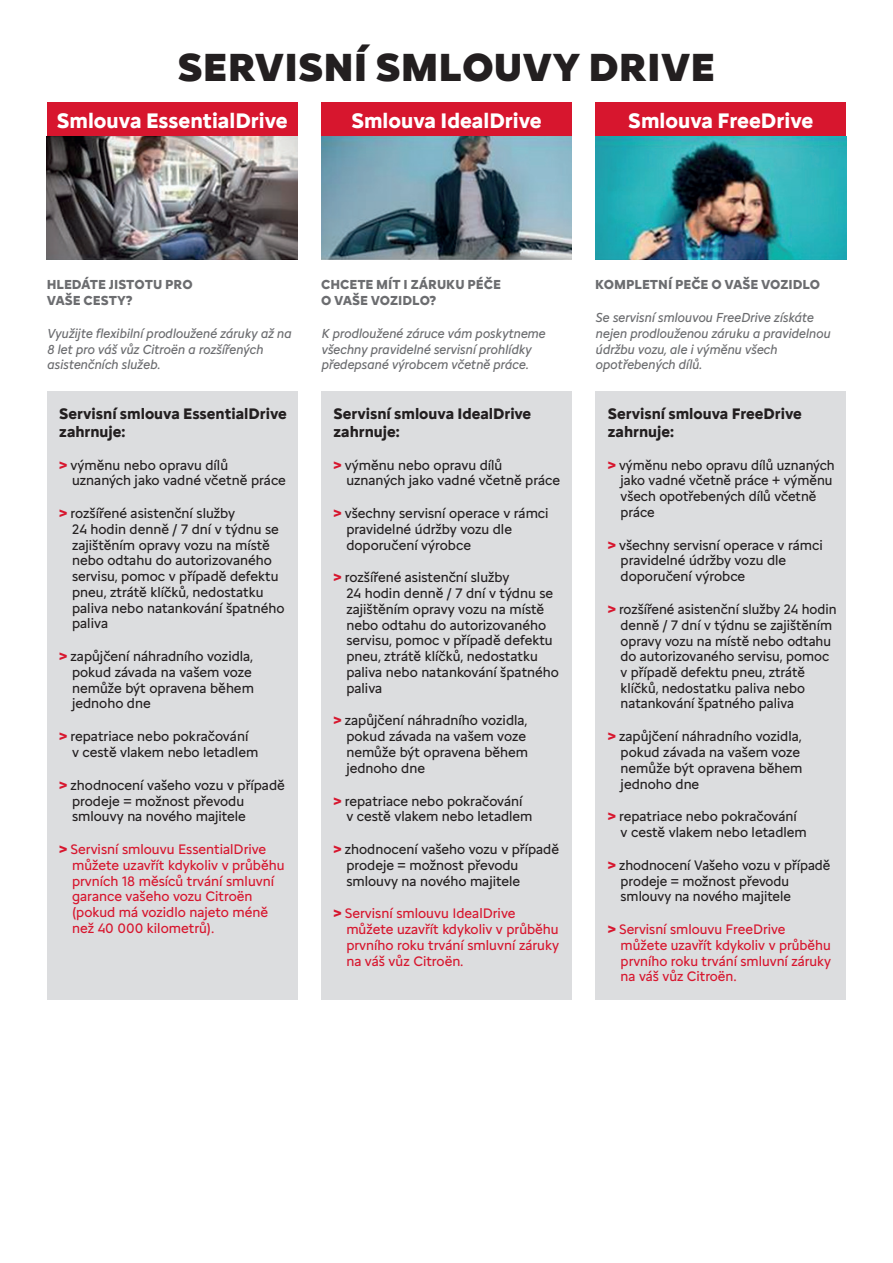
<style>
.page{position:relative;width:893px;height:1263px;background:#fff}
.page>*{position:absolute;margin:0;border:0;box-sizing:border-box;transform-origin:0 0}
.t1{font:900 40.5px "Citroen Type Latin";color:#231f20}
.t2{font:700 21.75px "Citroen Type Latin";color:#fff;scale:.96 1}
.t3{font:700 15.75px/18px "Citroen Type Latin";color:#231f20}
.t4{font:14.25px/15.8px "Citroen Type Latin";color:#231f20}
.t5{font:14.25px/15.8px "Citroen Type Latin";color:#231f20;scale:.95 1}
.t6{font:14.25px/15.8px "Citroen Type Latin";color:#d7162e}
.t7{font:14.25px/15.8px "Citroen Type Latin";color:#d7162e;scale:.96 1}
.t8{font:italic 13.5px/15.8px "Citroen Type Latin";color:#6c6d70}
.t9{font:700 13.5px/15.8px "Citroen Type Latin";color:#6c6d70}
.s1{font-weight:700;color:#d7162e}
.s2{font-weight:700}
</style>
<div class="page">
<div style="left:47px;top:391px;width:251px;height:608px;background:#dcdddf"></div>
<div style="left:321px;top:391px;width:251px;height:608px;background:#dcdddf"></div>
<div style="left:595px;top:391px;width:251px;height:608px;background:#dcdddf"></div>
<div style="left:47px;top:102px;width:251px;height:34px;background:#d7162e"></div>
<div style="left:595px;top:102px;width:251px;height:34px;background:#d7162e"></div>
<div style="left:321px;top:102px;width:251px;height:34px;background:#d7162e"></div>
<img style="left:47px;top:136px;width:251px;height:123px">
<img style="left:321px;top:136px;width:251px;height:123px">
<img style="left:595px;top:136px;width:251px;height:123px">
<h1 class="t1" style="left:178px;top:37px;width:539px">SERVISNÍ SMLOUVY DRIVE</h1>
<h2 class="t2" style="left:57px;top:104px;width:242px">Smlouva EssentialDrive</h2>
<h2 class="t2" style="left:351px;top:104px;width:200px">Smlouva IdealDrive</h2>
<h2 class="t2" style="left:628px;top:104px;width:194px">Smlouva FreeDrive</h2>
<p class="t9" style="left:47px;top:276px;width:147px">Hledáte jistotu pro<br>Vaše ces</p>
<p class="t9" style="left:109px;top:291px;width:25px">ty?</p>
<p class="t8" style="left:47px;top:324px;width:246px">Využijte flexibilní prodloužené záruky až na<br>8 let pro váš vůz Citroën a rozšířených asistenčních služeb.</p>
<p class="t3" style="left:59px;top:403px;width:229px">Servisní smlouva EssentialDrive zahrnuje:</p>
<p class="t4" style="left:72px;top:456px;width:215px;text-indent:-13px"><span class="s1">&gt;</span> výměnu nebo opravu dílů uznaných jako vadné včetně práce</p>
<p class="t4" style="left:72px;top:504px;width:214px;text-indent:-13px"><span class="s1">&gt;</span> rozšířené asistenční služby<br>24 hodin denně / 7 dní v týdnu se zajištěním opravy vozu na místě nebo odtahu do autorizovaného servisu, pomoc v případě defektu pneu, ztrátě klíčků, nedostatku paliva nebo natankování špatného paliva</p>
<p class="t4" style="left:72px;top:647px;width:183px;text-indent:-13px"><span class="s1">&gt;</span> zapůjčení náhradního vozidla, pokud závada na vašem voze nemůže být opravena během jednoho dne</p>
<p class="t4" style="left:72px;top:727px;width:188px;text-indent:-13px"><span class="s1">&gt;</span> repatriace nebo pokračování v cestě vlakem nebo letadlem</p>
<p class="t4" style="left:72px;top:776px;width:214px;text-indent:-13px"><span class="s1">&gt;</span> zhodnocení vašeho vozu v případě prodeje = možnost převodu smlouvy na nového majitele</p>
<p class="t6" style="left:72px;top:840px;width:214px;text-indent:-13px"><span class="s2">&gt;</span> Servisní smlouvu EssentialDrive můžete uzavřít kdykoliv v průběhu prvních 18 měsíců trvání smluvní garance vašeho vozu Citroën (pokud má vozidlo najeto méně než 40 000 kilometrů).</p>
<p class="t9" style="left:321px;top:276px;width:180px;text-indent:36px">te mít i záruku péče o vaše vozid lo?</p>
<p class="t8" style="left:321px;top:324px;width:226px">K prodloužené záruce vám poskytneme všechny pravidelné servisní prohlídky předepsané výrobcem včetně práce.</p>
<p class="t9" style="left:321px;top:276px;width:19px">Chce</p>
<p class="t3" style="left:334px;top:403px;width:199px">Servisní smlouva IdealDrive zahrnuje:</p>
<p class="t4" style="left:346px;top:456px;width:215px;text-indent:-13px"><span class="s1">&gt;</span> výměnu nebo opravu dílů uznaných jako vadné včetně práce</p>
<p class="t4" style="left:346px;top:504px;width:204px;text-indent:-13px"><span class="s1">&gt;</span> všechny servisní operace v rámci pravidelné údržby vozu dle doporučení výrobce</p>
<p class="t4" style="left:346px;top:568px;width:214px;text-indent:-13px"><span class="s1">&gt;</span> rozšířené asistenční služby<br>24 hodin denně / 7 dní v týdnu se zajištěním opravy vozu na místě nebo odtahu do autorizovaného servisu, pomoc v případě defektu pneu, ztrátě klíčků, nedostatku paliva nebo natankování špatného paliva</p>
<p class="t4" style="left:346px;top:711px;width:183px;text-indent:-13px"><span class="s1">&gt;</span> zapůjčení náhradního vozidla, pokud závada na vašem voze nemůže být opravena během jednoho dne</p>
<p class="t4" style="left:346px;top:791px;width:188px;text-indent:-13px"><span class="s1">&gt;</span> repatriace nebo pokračování v cestě vlakem nebo letadlem</p>
<p class="t4" style="left:346px;top:840px;width:214px;text-indent:-13px"><span class="s1">&gt;</span> zhodnocení vašeho vozu v případě prodeje = možnost převodu smlouvy na nového majitele</p>
<p class="t6" style="left:346px;top:904px;width:214px;text-indent:-13px"><span class="s2">&gt;</span> Servisní smlouvu IdealDrive můžete uzavřít kdykoliv v průběhu prvního roku trvání smluvní záruky na váš vůz Citroën.</p>
<p class="t9" style="left:595px;top:276px;width:226px">kompletní peče o vaše vozidlo</p>
<p class="t8" style="left:595px;top:308px;width:236px">Se servisní smlouvou FreeDrive získáte nejen prodlouženou záruku a pravidelnou údržbu vozu, ale i výměnu všech opotřebených dílů.</p>
<p class="t3" style="left:608px;top:403px;width:195px">Servisní smlouva FreeDrive zahrnuje:</p>
<p class="t5" style="left:621px;top:456px;width:227px;text-indent:-13px"><span class="s1">&gt;</span> výměnu nebo opravu dílů uznaných jako vadné včetně práce + výměnu všech opotřebených dílů včetně práce</p>
<p class="t4" style="left:621px;top:536px;width:204px;text-indent:-13px"><span class="s1">&gt;</span> všechny servisní operace v rámci pravidelné údržby vozu dle doporučení výrobce</p>
<p class="t5" style="left:621px;top:600px;width:229px;text-indent:-13px"><span class="s1">&gt;</span> rozšířené asistenční služby 24 hodin denně / 7 dní v týdnu se zajištěním opravy vozu na místě nebo odtahu do autorizovaného servisu, pomoc v případě defektu pneu, ztrátě klíčků, nedostatku paliva nebo natankování špatného paliva</p>
<p class="t4" style="left:621px;top:727px;width:183px;text-indent:-13px"><span class="s1">&gt;</span> zapůjčení náhradního vozidla, pokud závada na vašem voze nemůže být opravena během jednoho dne</p>
<p class="t4" style="left:621px;top:807px;width:188px;text-indent:-13px"><span class="s1">&gt;</span> repatriace nebo pokračování v cestě vlakem nebo letadlem</p>
<p class="t5" style="left:621px;top:856px;width:222px;text-indent:-13px"><span class="s1">&gt;</span> zhodnocení Vašeho vozu v případě prodeje = možnost převodu smlouvy na nového majitele</p>
<p class="t7" style="left:621px;top:920px;width:221px;text-indent:-13px"><span class="s2">&gt;</span> Servisní smlouvu FreeDrive můžete uzavřít kdykoliv v průběhu prvního roku trvání smluvní záruky na váš vůz Citroën.</p>
</div>
